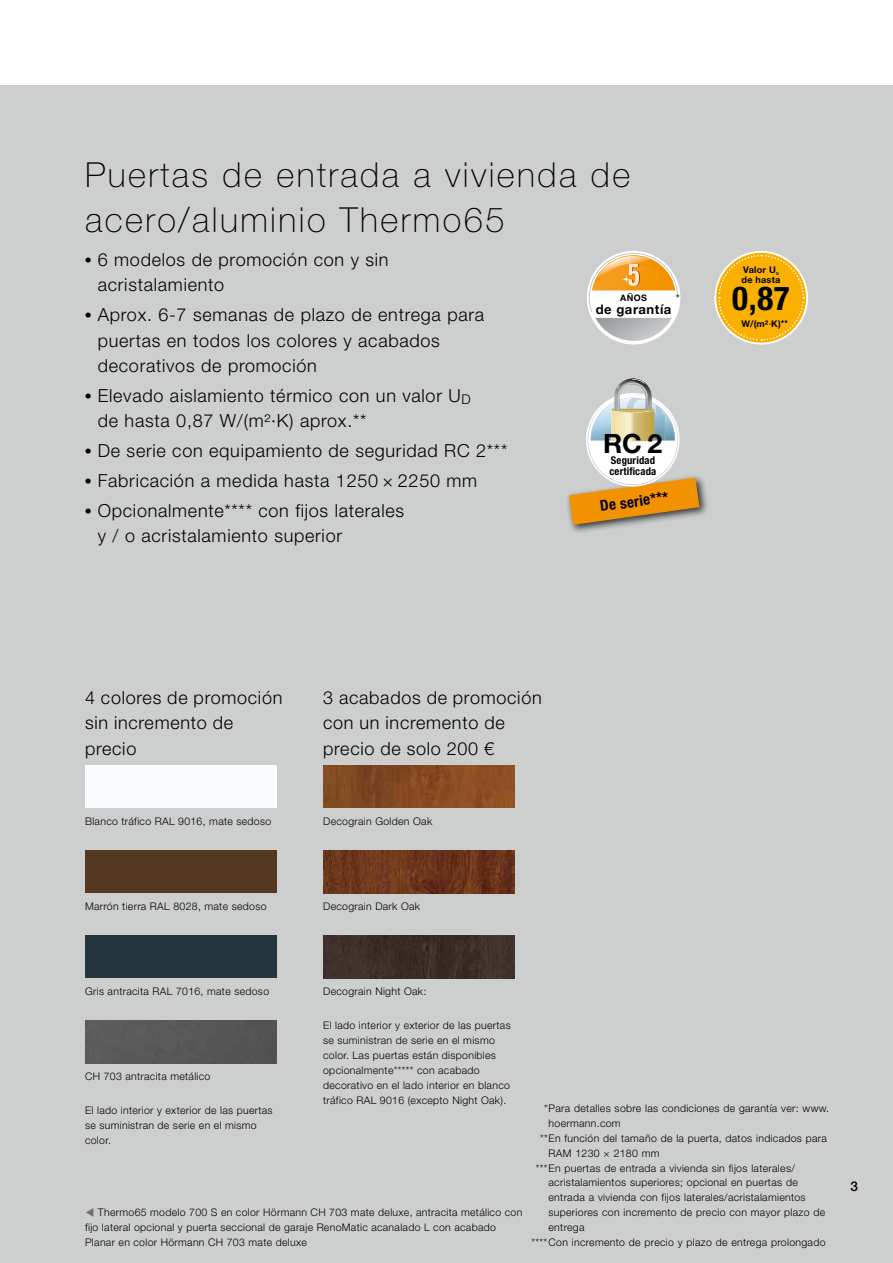
<style>
.page{position:relative;width:893px;height:1263px;background:#fff}
.page>*{position:absolute;margin:0;border:0;box-sizing:border-box;transform-origin:0 0}
.t1{font:100 34.5px/44.7px "Hoermann Helvetica Neue";letter-spacing:.07em;color:#000}
.t2{font:700 condensed 33px "Hoermann Helvetica Neue";color:#000}
.t3{font:700 26.55px "Hoermann Helvetica Neue";color:#000}
.t4{font:300 18px/25.5px "Hoermann Helvetica Neue";letter-spacing:.04em;color:#000}
.t5{font:700 condensed 15px "Hoermann Helvetica Neue";color:#000}
.t6{font:500 13.5px "Hoermann Helvetica Neue";color:#000}
.t7{font:700 13.05px "Hoermann Helvetica Neue";letter-spacing:.04em;color:#000}
.t8{font:700 condensed 10.65px/10.6px "Hoermann Helvetica Neue";letter-spacing:.015em;color:#000}
.t9{font:300 10.5px/14.9px "Hoermann Helvetica Neue";letter-spacing:.03em;color:#000}
.t10{font:700 9.15px "Hoermann Helvetica Neue";letter-spacing:.02em;color:#000}
.t11{font:700 9px "Hoermann Helvetica Neue";color:#000}
.t12{font:700 3.75px "Hoermann Helvetica Neue";color:#000}
.s1{font-family:"Times";font-weight:400}
.s2{font-family:"Hoermann Helvetica Neue Rm";font-weight:400}
.s3{color:#706f6f}
</style>
<div class="page">
<div style="left:0;top:85px;width:893px;height:1178px;background:#cdcece"></div>
<div style="left:85px;top:936px;width:191px;height:42px;background:#24353d"></div>
<div style="left:85px;top:850px;width:191px;height:43px;background:#543920"></div>
<div style="left:85px;top:765px;width:191px;height:43px;background:#f9fcff"></div>
<img style="left:323px;top:765px;width:191px;height:43px">
<img style="left:323px;top:850px;width:191px;height:43px">
<img style="left:323px;top:935px;width:191px;height:43px">
<div style="left:714px;top:251px;width:94px;height:93px;border:2px solid #fff;border-radius:50%"></div>
<svg style="left:717px;top:254px;width:88px;height:87px;background:#f2b82c"></svg>
<div style="left:587px;top:251px;width:93px;height:93px;background:#fff;border-radius:50%"></div>
<svg style="left:595px;top:318px;width:77px;height:23px"></svg>
<svg style="left:589px;top:253px;width:91px;height:59px"></svg>
<svg style="left:619px;top:272px;width:14px;height:14px"></svg>
<div style="left:565px;top:474px;width:144px;height:60px;background:#000;opacity:.75"></div>
<svg style="left:569px;top:378px;width:130px;height:147px"></svg>
<h1 class="t1" style="left:85px;top:150px;width:547px">Puertas de entrada a vivienda de acero/aluminio Thermo65</h1>
<h3 class="t4" style="left:98px;top:245px;width:292px;text-indent:-13px"><span class="s1">•</span> 6 modelos de promoción con y sin acristalamiento</h3>
<h3 class="t4" style="left:98px;top:301px;width:388px;text-indent:-13px"><span class="s1">•</span> Aprox. 6-7 semanas de plazo de entrega para puertas en todos los colores y acabados decorativos de promoción</h3>
<h3 class="t4" style="left:98px;top:381px;width:374px;text-indent:-13px"><span class="s1">•</span> Elevado aislamiento térmico con un valor U<sub>D </sub>de hasta 0,87 W/(m²·K) aprox.**</h3>
<h3 class="t4" style="left:85px;top:437px;width:424px"><span class="s1">•</span> De serie con equipamiento de seguridad RC 2***</h3>
<h3 class="t4" style="left:85px;top:467px;width:394px"><span class="s1">•</span> Fabricación a medida hasta 1250 × 2250 mm</h3>
<h3 class="t4" style="left:98px;top:496px;width:308px;text-indent:-13px"><span class="s1">•</span> Opcionalmente**** con fijos laterales y / o acristalamiento superior</h3>
<p class="t11" style="left:620px;top:291px;width:28px">AÑOS</p>
<p class="t7" style="left:596px;top:300px;width:77px">de garantía</p>
<h3 class="t3" style="left:603px;top:424px;width:61px">RC 2</h3>
<p class="t8" style="left:609px;top:455px;width:48px">Seguridad certificada</p>
<h3 class="t5" style="left:599px;top:496px;width:70px;rotate:-8deg">De serie***</h3>
<p class="t10" style="left:743px;top:263px;width:34px">Valor U</p>
<p class="t12" style="left:776px;top:271px;width:4px">D</p>
<p class="t10" style="left:741px;top:273px;width:40px">de hasta</p>
<h2 class="t2" style="left:732px;top:276px;width:59px">0,87</h2>
<p class="t10" style="left:741px;top:317px;width:41px">W/(m²<span class="s2">·</span>K)</p>
<h3 class="t4" style="left:85px;top:683px;width:199px">4 colores de promoción sin incremento de precio</h3>
<h3 class="t4" style="left:323px;top:683px;width:220px">3 acabados de promoción con un incremento de precio de solo 200 €</h3>
<p class="t9" style="left:85px;top:813px;width:188px">Blanco tráfico RAL 9016, mate sedoso</p>
<p class="t9" style="left:323px;top:813px;width:111px">Decograin Golden Oak</p>
<p class="t9" style="left:85px;top:898px;width:183px">Marrón tierra RAL 8028, mate sedoso</p>
<p class="t9" style="left:323px;top:898px;width:98px">Decograin Dark Oak</p>
<p class="t9" style="left:85px;top:983px;width:186px">Gris antracita RAL 7016, mate sedoso</p>
<p class="t9" style="left:85px;top:1068px;width:127px">CH 703 antracita metálico</p>
<p class="t9" style="left:85px;top:1102px;width:189px">El lado interior y exterior de las puertas se suministran de serie en el mismo color.</p>
<p class="t9" style="left:323px;top:983px;width:105px">Decograin Night Oak:</p>
<p class="t9" style="left:323px;top:1017px;width:189px">El lado interior y exterior de las puertas se suministran de serie en el mismo color. Las puertas están disponibles opcionalmente***** con acabado decorativo en el lado interior en blanco tráfico RAL 9016 (excepto Night Oak).</p>
<p class="t9" style="left:85px;top:1204px;width:439px"><span class="s3">◀</span> Thermo65 modelo 700 S en color Hörmann CH 703 mate deluxe, antracita metálico con fijo lateral opcional y puerta seccional de garaje RenoMatic acanalado L con acabado<br>Planar en color Hörmann CH 703 mate deluxe</p>
<p class="t9" style="left:544px;top:1100px;width:286px">*Para detalles sobre las condiciones de garantía ver: www.</p>
<p class="t9" style="left:549px;top:1115px;width:74px">hoermann.com</p>
<p class="t9" style="left:540px;top:1130px;width:288px">**En función del tamaño de la puerta, datos indicados para</p>
<p class="t9" style="left:549px;top:1145px;width:113px">RAM 1230 × 2180 mm</p>
<p class="t9" style="left:536px;top:1160px;width:261px">***En puertas de entrada a vivienda sin fijos laterales/</p>
<p class="t9" style="left:549px;top:1174px;width:251px">acristalamientos superiores; opcional en puertas de</p>
<p class="t9" style="left:549px;top:1189px;width:259px">entrada a vivienda con fijos laterales/acristalamientos</p>
<p class="t9" style="left:549px;top:1204px;width:278px">superiores con incremento de precio con mayor plazo de</p>
<p class="t9" style="left:549px;top:1219px;width:37px">entrega</p>
<p class="t9" style="left:531px;top:1234px;width:296px">****Con incremento de precio y plazo de entrega prolongado</p>
<p class="t6" style="left:850px;top:1176px;width:9px">3</p>
</div>
